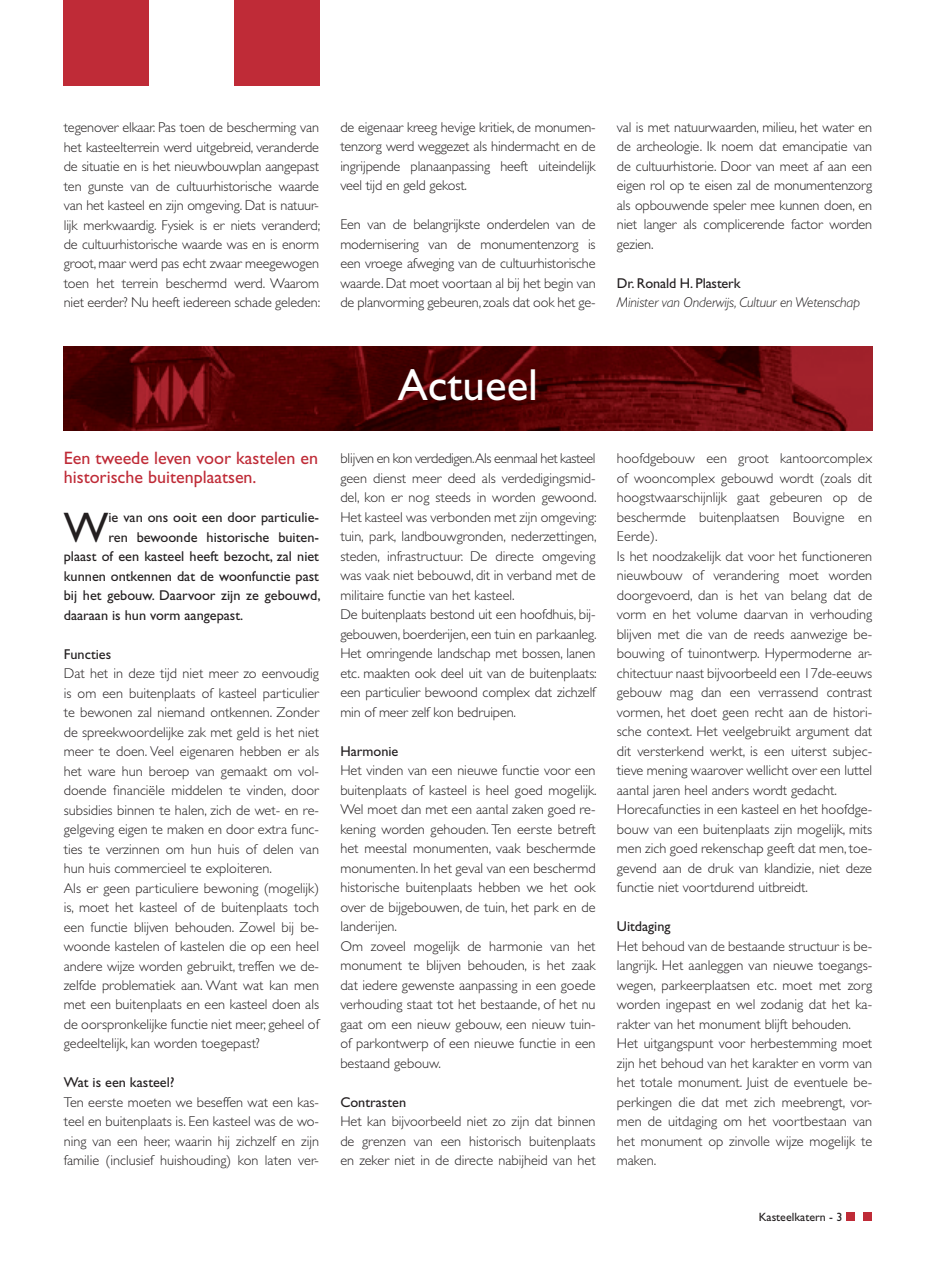
<style>
.page{position:relative;width:936px;height:1263px;background:#fff}
.page>*{position:absolute;margin:0;border:0;box-sizing:border-box;transform-origin:0 0}
.t1{font:45px "Gill Sans";color:#fff}
.t2{font:42.9px "Gill Sans";color:#231f20}
.t3{font:18px/19.5px "Gill Sans";color:#bf2b37}
.t4{font:300 14.25px/19.5px "Gill Sans";color:#231f20;text-align:justify}
.t5{font:14.25px "Gill Sans";color:#231f20}
.t6{font:italic 300 14.25px "Gill Sans";letter-spacing:-.01em;color:#231f20}
.t7{font:12px "Gill Sans";color:#231f20}
</style>
<div class="page">
<div style="left:846px;top:1212px;width:9px;height:9px;background:#bf2b37"></div>
<div style="left:863px;top:1212px;width:9px;height:9px;background:#bf2b37"></div>
<div style="left:234px;top:0;width:85px;height:85px;background:#bf2b37"></div>
<div style="left:64px;top:0;width:85px;height:85px;background:#bf2b37"></div>
<img style="left:64px;top:346px;width:808px;height:85px">
<p class="t4" style="left:340px;top:118px;width:257px">de eigenaar kreeg hevige kritiek, de monumen&shy;tenzorg werd weggezet als hindermacht en de ingrijpende planaanpassing heeft uiteindelijk veel tijd en geld gekost.</p>
<p class="t4" style="left:340px;top:215px;width:257px">Een van de belangrijkste onderdelen van de modernisering van de monumentenzorg is een vroege afweging van de cultuurhistorische waarde. Dat moet voortaan al bij het begin van de planvorming gebeuren, zoals dat ook het ge-</p>
<p class="t4" style="left:64px;top:118px;width:258px">tegenover elkaar. Pas toen de bescherming van het kasteelterrein werd uitgebreid, veranderde de situatie en is het nieuwbouwplan aangepast ten gunste van de cultuurhistorische waarde van het kasteel en zijn omgeving. Dat is natuur&shy;lijk merkwaardig. Fysiek is er niets veranderd; de cultuurhistorische waarde was en is enorm groot, maar werd pas echt zwaar meegewogen toen het terrein beschermd werd. Waarom niet eerder? Nu heeft iedereen schade geleden:</p>
<p class="t4" style="left:617px;top:118px;width:257px">val is met natuurwaarden, milieu, het water en de archeologie. Ik noem dat emancipatie van de cultuurhistorie. Door van meet af aan een eigen rol op te eisen zal de monumentenzorg als opbouwende speler mee kunnen doen, en niet langer als complicerende factor worden gezien.</p>
<p class="t5" style="left:617px;top:275px;width:125px">Dr. Ronald H. Plasterk</p>
<p class="t6" style="left:617px;top:295px;width:245px">Minister van Onderwijs, Cultuur en Wetenschap</p>
<h1 class="t1" style="left:398px;top:359px;width:142px">Actueel</h1>
<p class="t3" style="left:64px;top:448px;width:256px">Een tweede leven voor kastelen en historische buitenplaatsen.</p>
<h2 class="t2" style="left:64px;top:502px;width:46px">W</h2>
<p class="t5" style="left:108px;top:509px;width:212px">ie van ons ooit een door particulie-</p>
<p class="t5" style="left:108px;top:529px;width:212px">ren bewoonde historische buiten-</p>
<p class="t5" style="left:64px;top:548px;width:257px">plaast of een kasteel heeft bezocht, zal niet</p>
<p class="t5" style="left:64px;top:568px;width:257px">kunnen ontkennen dat de woonfunctie past</p>
<p class="t5" style="left:64px;top:587px;width:258px">bij het gebouw. Daarvoor zijn ze gebouwd,</p>
<p class="t5" style="left:64px;top:606px;width:181px">daaraan is hun vorm aangepast.</p>
<p class="t5" style="left:64px;top:645px;width:49px">Functies</p>
<p class="t4" style="left:64px;top:664px;width:257px;text-align:left">Dat het in deze tijd niet meer zo eenvoudig is om een buitenplaats of kasteel particulier te bewonen zal niemand ontkennen. Zonder de spreekwoordelijke zak met geld is het niet meer te doen. Veel eigenaren hebben er als het ware hun beroep van gemaakt om vol&shy;doende financiële middelen te vinden, door subsidies binnen te halen, zich de wet- en re&shy;gelgeving eigen te maken en door extra func&shy;ties te verzinnen om hun huis of delen van hun huis commercieel te exploiteren.<br>Als er geen particuliere bewoning (mogelijk) is, moet het kasteel of de buitenplaats toch een functie blijven behouden. Zowel bij be&shy;woonde kastelen of kastelen die op een heel andere wijze worden gebruikt, treffen we de&shy;zelfde problematiek aan. Want wat kan men met een buitenplaats en een kasteel doen als de oorspronkelijke functie niet meer, geheel of gedeeltelijk, kan worden toegepast?</p>
<p class="t5" style="left:64px;top:1074px;width:112px">Wat is een kasteel?</p>
<p class="t4" style="left:64px;top:1092px;width:257px">Ten eerste moeten we beseffen wat een kas&shy;teel en buitenplaats is. Een kasteel was de wo&shy;ning van een heer, waarin hij zichzelf en zijn familie (inclusief huishouding) kon laten ver-</p>
<p class="t4" style="left:340px;top:449px;width:258px;text-align:left">blijven en kon verdedigen.Als eenmaal het kasteel geen dienst meer deed als verdedigingsmid&shy;del, kon er nog steeds in worden gewoond.<br>Het kasteel was verbonden met zijn omgeving: tuin, park, landbouwgronden, nederzettingen, steden, infrastructuur. De directe omgeving was vaak niet bebouwd, dit in verband met de militaire functie van het kasteel.<br>De buitenplaats bestond uit een hoofdhuis, bij&shy;gebouwen, boerderijen, een tuin en parkaanleg.<br>Het omringende landschap met bossen, lanen etc. maakten ook deel uit van de buitenplaats: een particulier bewoond complex dat zichzelf min of meer zelf kon bedruipen.</p>
<p class="t5" style="left:340px;top:743px;width:60px">Harmonie</p>
<p class="t4" style="left:340px;top:761px;width:258px;text-align:left">Het vinden van een nieuwe functie voor een buitenplaats of kasteel is heel goed mogelijk.<br>Wel moet dan met een aantal zaken goed re&shy;kening worden gehouden. Ten eerste betreft het meestal monumenten, vaak beschermde monumenten. In het geval van een beschermd historische buitenplaats hebben we het ook over de bijgebouwen, de tuin, het park en de landerijen.<br>Om zoveel mogelijk de harmonie van het monument te blijven behouden, is het zaak dat iedere gewenste aanpassing in een goede verhouding staat tot het bestaande, of het nu gaat om een nieuw gebouw, een nieuw tuin&shy;of parkontwerp of een nieuwe functie in een bestaand gebouw.</p>
<p class="t5" style="left:340px;top:1094px;width:67px">Contrasten</p>
<p class="t4" style="left:340px;top:1112px;width:257px">Het kan bijvoorbeeld niet zo zijn dat binnen de grenzen van een historisch buitenplaats en zeker niet in de directe nabijheid van het</p>
<p class="t4" style="left:617px;top:449px;width:257px;text-align:left">hoofdgebouw een groot kantoorcomplex of wooncomplex gebouwd wordt (zoals dit hoogstwaarschijnlijk gaat gebeuren op de beschermde buitenplaatsen Bouvigne en Eerde).<br>Is het noodzakelijk dat voor het functioneren nieuwbouw of verandering moet worden doorgevoerd, dan is het van belang dat de vorm en het volume daarvan in verhouding blijven met die van de reeds aanwezige be&shy;bouwing of tuinontwerp. Hypermoderne ar&shy;chitectuur naast bijvoorbeeld een 17de-eeuws gebouw mag dan een verrassend contrast vormen, het doet geen recht aan de histori&shy;sche context. Het veelgebruikt argument dat dit versterkend werkt, is een uiterst subjec&shy;tieve mening waarover wellicht over een luttel aantal jaren heel anders wordt gedacht.<br>Horecafuncties in een kasteel en het hoofdge&shy;bouw van een buitenplaats zijn mogelijk, mits men zich goed rekenschap geeft dat men, toe&shy;gevend aan de druk van klandizie, niet deze functie niet voortdurend uitbreidt.</p>
<p class="t5" style="left:617px;top:918px;width:55px">Uitdaging</p>
<p class="t4" style="left:617px;top:936px;width:257px;text-align:left">Het behoud van de bestaande structuur is be&shy;langrijk. Het aanleggen van nieuwe toegangs&shy;wegen, parkeerplaatsen etc. moet met zorg worden ingepast en wel zodanig dat het ka&shy;rakter van het monument blijft behouden.<br>Het uitgangspunt voor herbestemming moet zijn het behoud van het karakter en vorm van het totale monument. Juist de eventuele be&shy;perkingen die dat met zich meebrengt, vor&shy;men de uitdaging om het voortbestaan van het monument op zinvolle wijze mogelijk te maken.</p>
<p class="t7" style="left:758px;top:1210px;width:85px">Kasteelkatern - 3</p>
</div>
